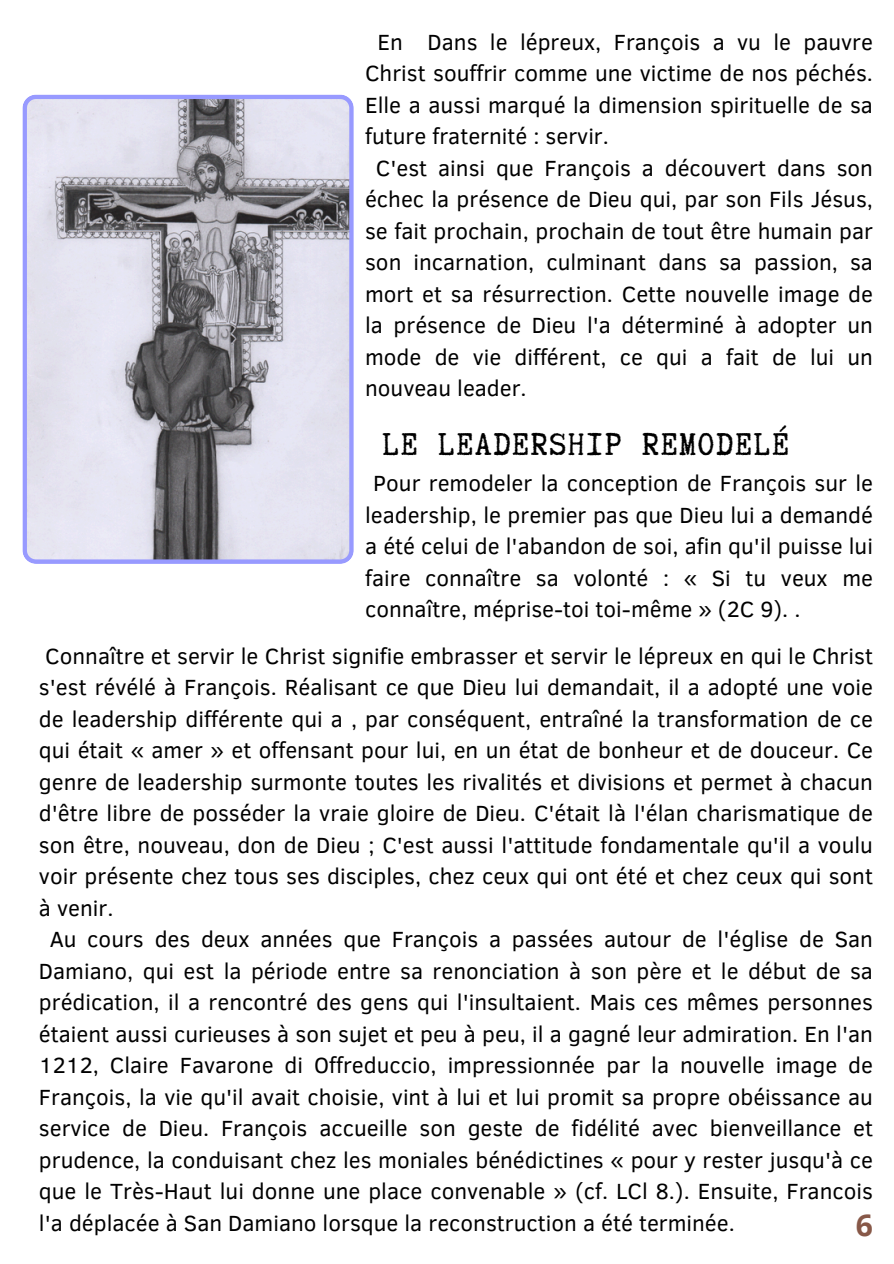
<style>
.page{position:relative;width:894px;height:1264px;background:#fff}
.page>*{position:absolute;margin:0;border:0;box-sizing:border-box;transform-origin:0 0}
.t1{font:37.5px "Truetypewriter Polygl OTT";letter-spacing:.05em;color:#000}
.t2{font:700 30px "Open Sans";color:#875848}
.t3{font:22.5px/31.5px "Clear Sans";color:#000;text-align:justify}
</style>
<div class="page">
<svg style="left:22px;top:95px;width:331px;height:469px;background:#b9b8c6"></svg>
<p class="t3" style="left:365px;top:25px;width:509px;text-indent:12px">En Dans le lépreux, François a vu le pauvre Christ souffrir comme une victime de nos péchés.<br>Elle a aussi marqué la dimension spirituelle de sa future fraternité : servir.</p>
<p class="t3" style="left:365px;top:151px;width:509px;text-indent:11px">C'est ainsi que François a découvert dans son échec la présence de Dieu qui, par son Fils Jésus, se fait prochain, prochain de tout être humain par son incarnation, culminant dans sa passion, sa mort et sa résurrection. Cette nouvelle image de la présence de Dieu l'a déterminé à adopter un mode de vie différent, ce qui a fait de lui un nouveau leader.</p>
<h1 class="t1" style="left:382px;top:425px;width:408px">LE LEADERSHIP REMODELÉ</h1>
<p class="t3" style="left:365px;top:466px;width:509px;text-indent:8px">Pour remodeler la conception de François sur le leadership, le premier pas que Dieu lui a demandé a été celui de l'abandon de soi, afin qu'il puisse lui faire connaître sa volonté : « Si tu veux me connaître, méprise-toi toi-même » (2C 9). .</p>
<p class="t3" style="left:39px;top:638px;width:835px">Connaître et servir le Christ signifie embrasser et servir le lépreux en qui le Christ s'est révélé à François. Réalisant ce que Dieu lui demandait, il a adopté une voie de leadership différente qui a , par conséquent, entraîné la transformation de ce qui était « amer » et offensant pour lui, en un état de bonheur et de douceur. Ce genre de leadership surmonte toutes les rivalités et divisions et permet à chacun d'être libre de posséder la vraie gloire de Dieu. C'était là l'élan charismatique de son être, nouveau, don de Dieu ; C'est aussi l'attitude fondamentale qu'il a voulu voir présente chez tous ses disciples, chez ceux qui ont été et chez ceux qui sont à venir.</p>
<p class="t3" style="left:39px;top:922px;width:835px;text-indent:11px">Au cours des deux années que François a passées autour de l'église de San Damiano, qui est la période entre sa renonciation à son père et le début de sa prédication, il a rencontré des gens qui l'insultaient. Mais ces mêmes personnes étaient aussi curieuses à son sujet et peu à peu, il a gagné leur admiration. En l'an 1212, Claire Favarone di Offreduccio, impressionnée par la nouvelle image de François, la vie qu'il avait choisie, vint à lui et lui promit sa propre obéissance au service de Dieu. François accueille son geste de fidélité avec bienveillance et prudence, la conduisant chez les moniales bénédictines « pour y rester jusqu'à ce que le Très-Haut lui donne une place convenable » (cf. LCl 8.). Ensuite, Francois l'a déplacée à San Damiano lorsque la reconstruction a été terminée.</p>
<p class="t2" style="left:855px;top:1204px;width:19px">6</p>
</div>
